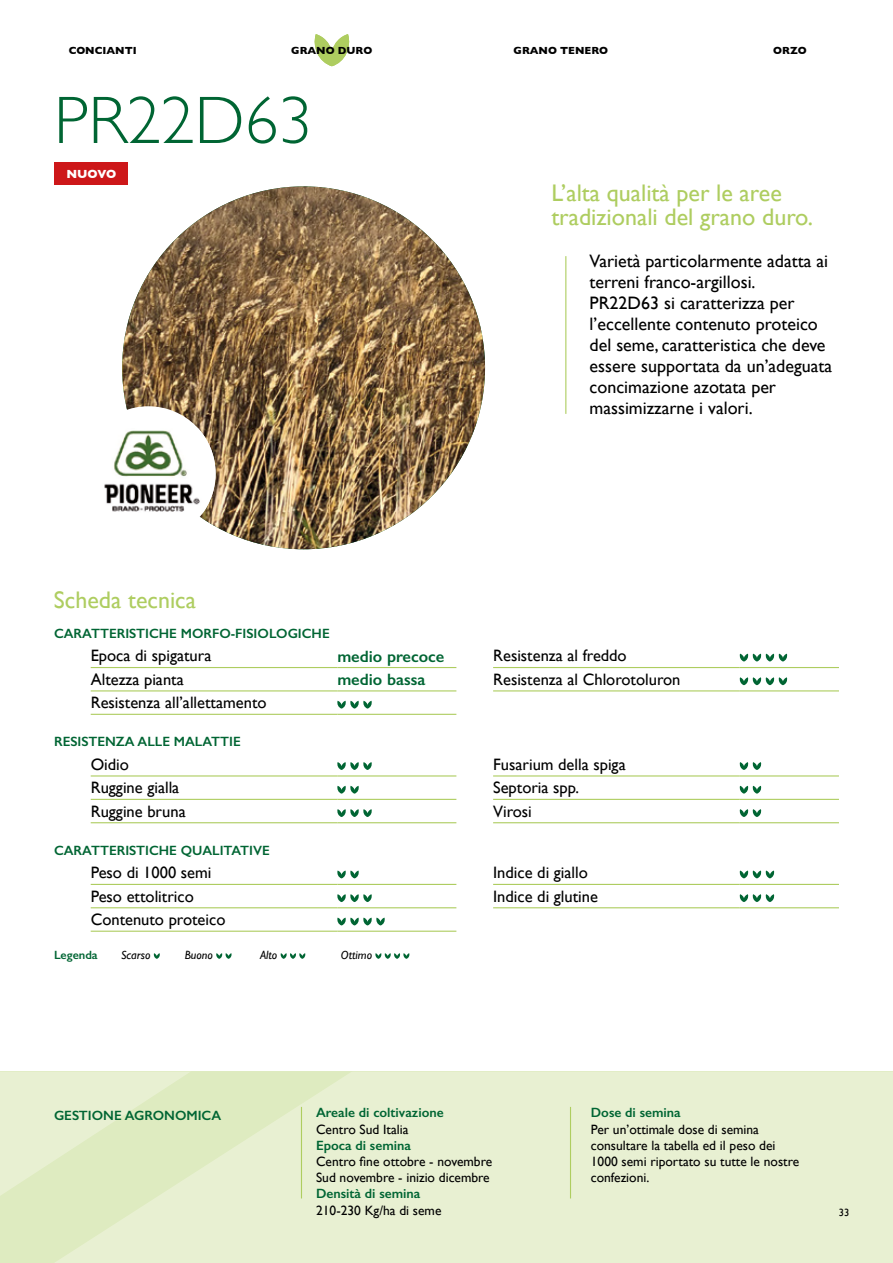
<style>
.page{position:relative;width:893px;height:1263px;background:#fff}
.page>*{position:absolute;margin:0;border:0;box-sizing:border-box;transform-origin:0 0}
.titolo{font:300 67.5px "Gill Sans";color:#006533}
.intro{font:24px/24px "Gill Sans";color:#aecd60}
.descrizione{font:18px/21px "Gill Sans";color:#000}
.nome_-_composizione{font:16.5px "Gill Sans";color:#000}
.valore_-_composizion{font:600 16.5px "Gill Sans";color:#006533}
.gestione{font:13.5px/16.2px "Gill Sans";color:#000}
.paragrafo{font:600 13.5px "Gill Sans";color:#006533}
.gestione-2{font:600 13.5px "Gill Sans";color:#006533}
.t1{font:italic 12px "Gill Sans";color:#000}
.t2{font:600 12px "Gill Sans";color:#006533}
.t3{font:700 12px "Gill Sans";letter-spacing:-.01em;color:#fff}
.t4{font:700 10.5px "Gill Sans";color:#000}
.t5{font:10.5px "Gill Sans";color:#000}
</style>
<div class="page">
<svg style="left:0;top:1071px;width:893px;height:192px;background:#e6efcf"></svg>
<hr style="left:301px;top:1107px;width:1px;height:91px;background:#aecd60">
<hr style="left:570px;top:1107px;width:1px;height:91px;background:#aecd60">
<svg style="left:314px;top:34px;width:36px;height:32px"></svg>
<div style="left:54px;top:162px;width:74px;height:23px;background:#cd1719"></div>
<hr style="left:565px;top:256px;width:1px;height:158px;background:#aecd60">
<img style="left:122px;top:186px;width:363px;height:363px;border-radius:181px">
<hr style="left:337px;top:714px;width:119px;height:1px;background:#aecd60">
<hr style="left:337px;top:822px;width:119px;height:1px;background:#aecd60">
<hr style="left:740px;top:822px;width:99px;height:1px;background:#aecd60">
<hr style="left:337px;top:931px;width:119px;height:1px;background:#aecd60">
<hr style="left:91px;top:714px;width:246px;height:1px;background:#aecd60">
<hr style="left:91px;top:822px;width:246px;height:1px;background:#aecd60">
<hr style="left:91px;top:931px;width:246px;height:1px;background:#aecd60">
<hr style="left:91px;top:667px;width:246px;height:1px;background:#aecd60">
<hr style="left:337px;top:667px;width:119px;height:1px;background:#aecd60">
<hr style="left:493px;top:667px;width:247px;height:1px;background:#aecd60">
<hr style="left:740px;top:667px;width:99px;height:1px;background:#aecd60">
<hr style="left:91px;top:690px;width:246px;height:1px;background:#aecd60">
<hr style="left:337px;top:690px;width:119px;height:1px;background:#aecd60">
<hr style="left:493px;top:690px;width:247px;height:1px;background:#aecd60">
<hr style="left:740px;top:690px;width:99px;height:1px;background:#aecd60">
<hr style="left:493px;top:775px;width:247px;height:1px;background:#aecd60">
<hr style="left:740px;top:775px;width:99px;height:1px;background:#aecd60">
<hr style="left:493px;top:799px;width:247px;height:1px;background:#aecd60">
<hr style="left:740px;top:799px;width:99px;height:1px;background:#aecd60">
<hr style="left:91px;top:775px;width:246px;height:1px;background:#aecd60">
<hr style="left:337px;top:775px;width:119px;height:1px;background:#aecd60">
<hr style="left:91px;top:799px;width:246px;height:1px;background:#aecd60">
<hr style="left:337px;top:799px;width:119px;height:1px;background:#aecd60">
<hr style="left:91px;top:884px;width:246px;height:1px;background:#aecd60">
<hr style="left:493px;top:884px;width:247px;height:1px;background:#aecd60">
<hr style="left:493px;top:907px;width:247px;height:1px;background:#aecd60">
<hr style="left:337px;top:884px;width:119px;height:1px;background:#aecd60">
<hr style="left:740px;top:884px;width:99px;height:1px;background:#aecd60">
<hr style="left:91px;top:907px;width:246px;height:1px;background:#aecd60">
<hr style="left:337px;top:907px;width:119px;height:1px;background:#aecd60">
<hr style="left:740px;top:907px;width:99px;height:1px;background:#aecd60">
<hr style="left:493px;top:822px;width:247px;height:1px;background:#aecd60">
<svg style="left:739px;top:654px;width:49px;height:7px"></svg>
<svg style="left:739px;top:677px;width:49px;height:8px"></svg>
<svg style="left:337px;top:701px;width:35px;height:8px"></svg>
<svg style="left:337px;top:762px;width:35px;height:8px"></svg>
<svg style="left:739px;top:762px;width:23px;height:8px"></svg>
<svg style="left:337px;top:786px;width:22px;height:8px"></svg>
<svg style="left:739px;top:786px;width:23px;height:8px"></svg>
<svg style="left:337px;top:809px;width:35px;height:8px"></svg>
<svg style="left:739px;top:809px;width:23px;height:8px"></svg>
<svg style="left:337px;top:870px;width:22px;height:8px"></svg>
<svg style="left:739px;top:870px;width:36px;height:8px"></svg>
<svg style="left:337px;top:894px;width:35px;height:8px"></svg>
<svg style="left:739px;top:894px;width:36px;height:8px"></svg>
<svg style="left:337px;top:918px;width:48px;height:7px"></svg>
<svg style="left:153px;top:953px;width:7px;height:6px"></svg>
<svg style="left:216px;top:953px;width:16px;height:6px"></svg>
<svg style="left:280px;top:953px;width:26px;height:6px"></svg>
<svg style="left:375px;top:953px;width:35px;height:6px"></svg>
<div style="left:81px;top:406px;width:135px;height:135px;background:#fff;border-radius:50%"></div>
<img style="left:104px;top:428px;width:112px;height:85px">
<p class="t4" style="left:69px;top:42px;width:69px">CONCIANTI</p>
<p class="t4" style="left:291px;top:42px;width:83px">GRANO DURO</p>
<p class="t4" style="left:514px;top:42px;width:96px">GRANO TENERO</p>
<p class="t4" style="left:773px;top:42px;width:35px">ORZO</p>
<p class="titolo" style="left:54px;top:68px;width:260px">PR22D63</p>
<p class="t3" style="left:66px;top:164px;width:52px">NUOVO</p>
<p class="intro" style="left:54px;top:587px;width:144px">Scheda tecnica</p>
<p class="intro" style="left:551px;top:180px;width:263px">L’alta qualità per le aree tradizionali del grano duro.</p>
<p class="descrizione" style="left:590px;top:250px;width:240px">Varietà particolarmente adatta ai terreni franco-argillosi.</p>
<p class="descrizione" style="left:590px;top:292px;width:244px">PR22D63 si caratterizza per l’eccellente contenuto proteico del seme, caratteristica che deve essere supportata da un’adeguata concimazione azotata per massimizzarne i valori.</p>
<p class="paragrafo" style="left:54px;top:625px;width:277px">CARATTERISTICHE MORFO-FISIOLOGICHE</p>
<p class="nome_-_composizione" style="left:91px;top:646px;width:122px">Epoca di spigatura</p>
<p class="valore_-_composizion" style="left:337px;top:646px;width:108px">medio precoce</p>
<p class="nome_-_composizione" style="left:493px;top:646px;width:135px">Resistenza al freddo</p>
<p class="nome_-_composizione" style="left:91px;top:670px;width:95px">Altezza pianta</p>
<p class="valore_-_composizion" style="left:337px;top:670px;width:89px">medio bassa</p>
<p class="nome_-_composizione" style="left:493px;top:670px;width:189px">Resistenza al Chlorotoluron</p>
<p class="nome_-_composizione" style="left:91px;top:693px;width:177px">Resistenza all’allettamento</p>
<p class="paragrafo" style="left:54px;top:733px;width:188px">RESISTENZA ALLE MALATTIE</p>
<p class="nome_-_composizione" style="left:91px;top:754px;width:40px">Oidio</p>
<p class="nome_-_composizione" style="left:493px;top:754px;width:134px">Fusarium della spiga</p>
<p class="nome_-_composizione" style="left:91px;top:778px;width:90px">Ruggine gialla</p>
<p class="nome_-_composizione" style="left:493px;top:778px;width:88px">Septoria spp.</p>
<p class="nome_-_composizione" style="left:91px;top:801px;width:96px">Ruggine bruna</p>
<p class="nome_-_composizione" style="left:493px;top:801px;width:40px">Virosi</p>
<p class="paragrafo" style="left:54px;top:842px;width:217px">CARATTERISTICHE QUALITATIVE</p>
<p class="nome_-_composizione" style="left:91px;top:863px;width:122px">Peso di 1000 semi</p>
<p class="nome_-_composizione" style="left:493px;top:863px;width:96px">Indice di giallo</p>
<p class="nome_-_composizione" style="left:91px;top:886px;width:105px">Peso ettolitrico</p>
<p class="nome_-_composizione" style="left:493px;top:886px;width:106px">Indice di glutine</p>
<p class="nome_-_composizione" style="left:91px;top:910px;width:136px">Contenuto proteico</p>
<p class="t2" style="left:54px;top:947px;width:45px">Legenda</p>
<p class="t1" style="left:121px;top:948px;width:31px">Scarso</p>
<p class="t1" style="left:185px;top:948px;width:30px">Buono</p>
<p class="t1" style="left:260px;top:948px;width:19px">Alto</p>
<p class="t1" style="left:341px;top:948px;width:33px">Ottimo</p>
<p class="paragrafo" style="left:54px;top:1107px;width:169px">GESTIONE AGRONOMICA</p>
<p class="gestione-2" style="left:316px;top:1105px;width:129px">Areale di coltivazione</p>
<p class="gestione" style="left:316px;top:1121px;width:94px">Centro Sud Italia</p>
<p class="gestione-2" style="left:316px;top:1137px;width:96px">Epoca di semina</p>
<p class="gestione" style="left:316px;top:1153px;width:178px">Centro fine ottobre - novembre</p>
<p class="gestione" style="left:316px;top:1169px;width:175px">Sud novembre - inizio dicembre</p>
<p class="gestione-2" style="left:316px;top:1186px;width:106px">Densità di semina</p>
<p class="gestione" style="left:316px;top:1202px;width:127px">210-230 Kg/ha di seme</p>
<p class="t5" style="left:839px;top:1206px;width:12px">33</p>
<p class="gestione-2" style="left:591px;top:1105px;width:91px">Dose di semina</p>
<p class="gestione" style="left:591px;top:1121px;width:210px">Per un’ottimale dose di semina consultare la tabella ed il peso dei<br>1000 semi riportato su tutte le nostre confezioni.</p>
</div>
